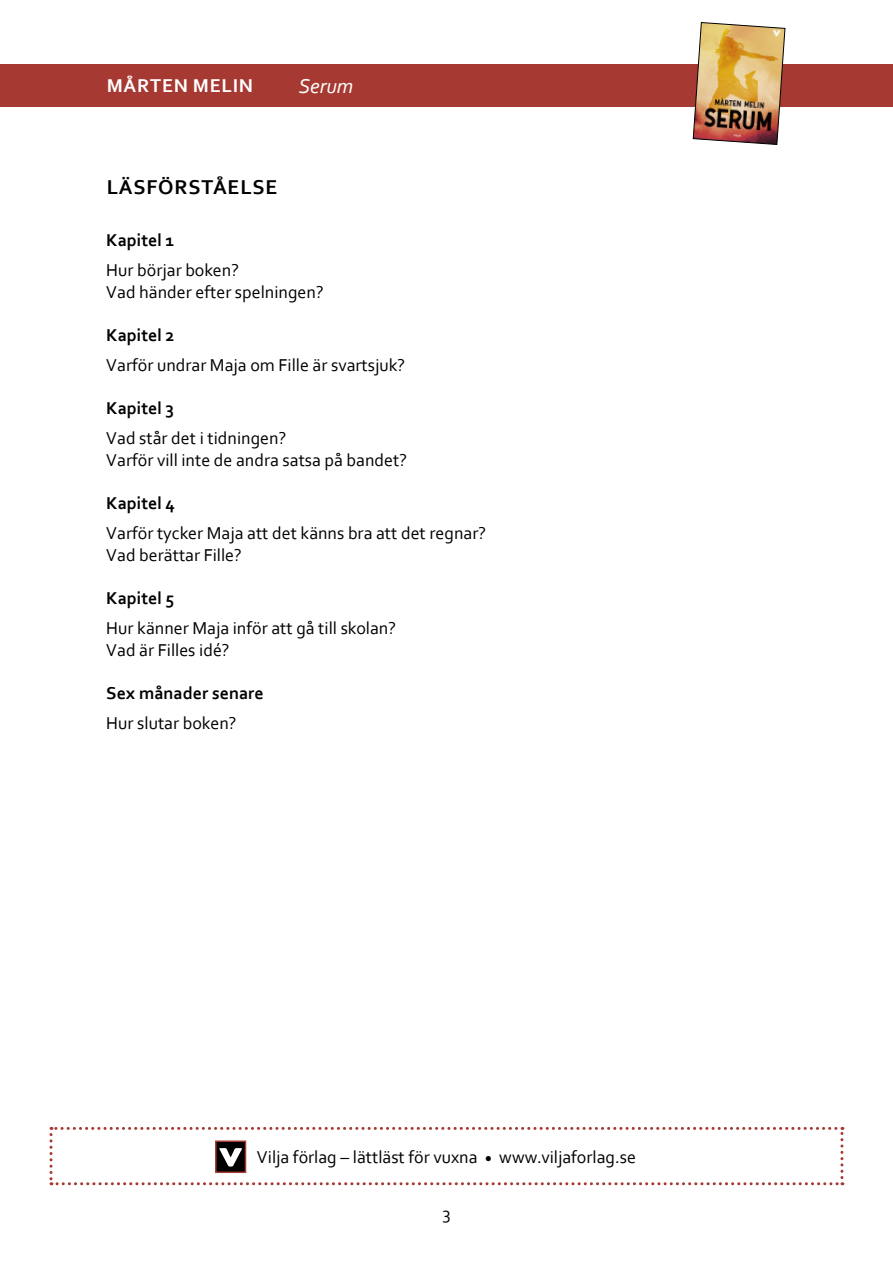
<style>
.page{position:relative;width:893px;height:1263px;background:#fff}
.page>*{position:absolute;margin:0;border:0;box-sizing:border-box;transform-origin:0 0}
.t1{font:700 21px "Corbel";letter-spacing:.04em;color:#000}
.t2{font:italic 21px "Corbel";color:#fff}
.t3{font:700 19.5px "Corbel";letter-spacing:.04em;color:#fff}
.t4{font:18px/21.6px "Corbel";color:#000}
.t5{font:700 18px "Corbel";color:#000}
</style>
<div class="page">
<div style="left:0;top:64px;width:893px;height:42px;background:#a63931"></div>
<svg style="left:50px;top:1127px;width:793px;height:58px"></svg>
<div style="left:215px;top:1140px;width:31px;height:33px;border:2px solid #a63931"></div>
<img style="left:693px;top:22px;width:92px;height:123px">
<p class="t3" style="left:107px;top:74px;width:148px">MÅRTEN MELIN</p>
<p class="t2" style="left:299px;top:73px;width:56px">Serum</p>
<p class="t1" style="left:107px;top:174px;width:172px">LÄSFÖRSTÅELSE</p>
<p class="t5" style="left:106px;top:229px;width:70px">Kapitel 1</p>
<p class="t4" style="left:106px;top:259px;width:219px">Hur börjar boken?<br>Vad händer efter spelningen?</p>
<p class="t5" style="left:106px;top:324px;width:70px">Kapitel 2</p>
<p class="t4" style="left:106px;top:354px;width:300px">Varför undrar Maja om Fille är svartsjuk?</p>
<p class="t5" style="left:106px;top:397px;width:70px">Kapitel 3</p>
<p class="t4" style="left:106px;top:427px;width:302px">Vad står det i tidningen?<br>Varför vill inte de andra satsa på bandet?</p>
<p class="t5" style="left:106px;top:492px;width:70px">Kapitel 4</p>
<p class="t4" style="left:106px;top:522px;width:381px">Varför tycker Maja att det känns bra att det regnar?<br>Vad berättar Fille?</p>
<p class="t5" style="left:106px;top:587px;width:70px">Kapitel 5</p>
<p class="t4" style="left:106px;top:617px;width:291px">Hur känner Maja inför att gå till skolan?<br>Vad är Filles idé?</p>
<p class="t5" style="left:106px;top:682px;width:159px">Sex månader senare</p>
<p class="t4" style="left:106px;top:712px;width:132px">Hur slutar boken?</p>
<p class="t4" style="left:257px;top:1145px;width:381px">Vilja förlag – lättläst för vuxna <sub>•</sub> www.viljaforlag.se</p>
<p class="t4" style="left:442px;top:1202px;width:10px">3</p>
</div>
